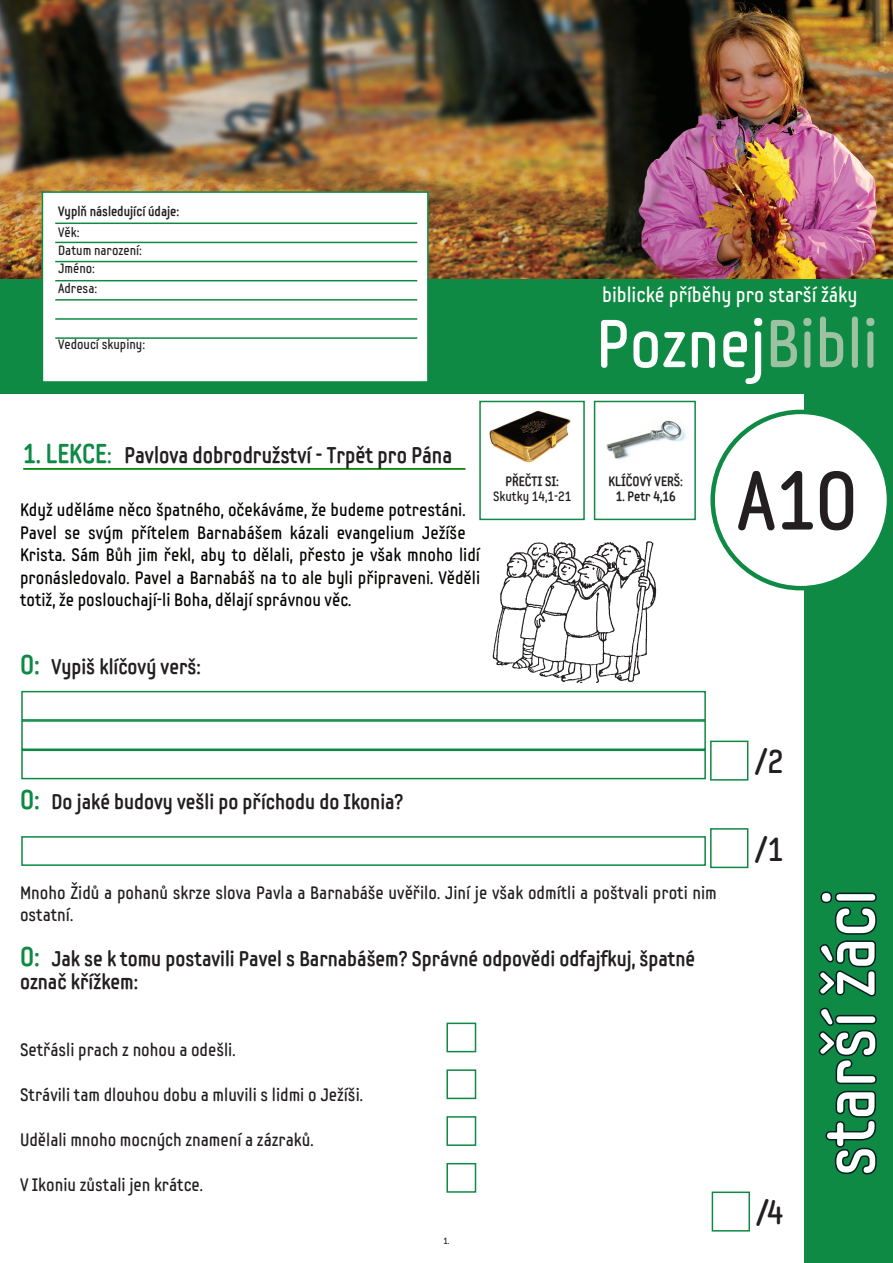
<style>
.page{position:relative;width:893px;height:1263px;background:#fff}
.page>*{position:absolute;margin:0;border:0;box-sizing:border-box;transform-origin:0 0}
.t1{font:82.5px "Samsung Imagination Condensed";color:#231f20}
.t2{font:72px "Samsung Imagination Condensed";color:#fff}
.t3{font:67.5px "Samsung Imagination Condensed";color:#fff}
.t4{font:700 33px "Samsung Imagination Condensed";color:#231f20}
.t5{font:700 22.5px "Samsung Imagination Condensed";color:#231f20}
.t6{font:700 21px/22.5px "Samsung Imagination Condensed";color:#231f20}
.t7{font:21px "Samsung Imagination Condensed";color:#fefcfb}
.t8{font:18px/22.5px "Samsung Imagination Condensed";color:#040503}
.t9{font:18px/22.5px "Samsung Imagination Condensed";color:#231f20}
.t10{font:13.5px/18px "Samsung Imagination Condensed";color:#231f20}
.t11{font:700 13.5px "Samsung Imagination Condensed";color:#231f20}
.t12{font:9px "Samsung Imagination Condensed";color:#231f20}
.s1{font-size:27px;color:#0e8a44}
.s2{color:#0e8a44}
.s3{color:#9cc2a1}
.s4{font-weight:400}
</style>
<div class="page">
<hr style="left:23px;top:468px;width:442px;height:2px;background:#008000">
<div style="left:804px;top:0;width:89px;height:1263px;background:#0e8a44"></div>
<div style="left:0;top:0;width:805px;height:393px;background:#0e8a44"></div>
<img style="left:0;top:0;width:893px;height:278px">
<div style="left:713px;top:412px;width:176px;height:176px;background:#fff;border-radius:50%"></div>
<div style="left:710px;top:410px;width:181px;height:180px;border:4px solid #0e8a44;border-radius:50%"></div>
<div style="left:479px;top:401px;width:106px;height:119px;border:2px solid #0d8a44"></div>
<div style="left:594px;top:401px;width:102px;height:119px;border:2px solid #0e8a44"></div>
<svg style="left:818px;top:1007px;width:59px;height:168px"></svg>
<svg style="left:818px;top:891px;width:59px;height:106px"></svg>
<img style="left:489px;top:410px;width:82px;height:53px">
<div style="left:712px;top:1191px;width:38px;height:40px;border:2px solid #0e8a44"></div>
<div style="left:42px;top:192px;width:386px;height:190px;background:#fff"></div>
<div style="left:42px;top:191px;width:387px;height:192px;border:2px solid #0e8a44"></div>
<hr style="left:55px;top:223px;width:362px;height:1px;background:#0e8a44">
<hr style="left:55px;top:242px;width:362px;height:1px;background:#0e8a44">
<hr style="left:55px;top:261px;width:362px;height:1px;background:#0e8a44">
<hr style="left:55px;top:280px;width:362px;height:1px;background:#0e8a44">
<hr style="left:55px;top:299px;width:362px;height:2px;background:#0e8a44">
<hr style="left:55px;top:318px;width:362px;height:2px;background:#0e8a44">
<hr style="left:55px;top:337px;width:362px;height:2px;background:#0e8a44">
<img style="left:606px;top:420px;width:81px;height:39px">
<div style="left:710px;top:741px;width:38px;height:40px;border:2px solid #0e8a44"></div>
<div style="left:21px;top:691px;width:685px;height:30px;border:2px solid #0d8a44"></div>
<div style="left:21px;top:720px;width:685px;height:30px;border:2px solid #0d8a44"></div>
<div style="left:21px;top:749px;width:685px;height:30px;border:2px solid #0d8a44"></div>
<div style="left:710px;top:828px;width:38px;height:40px;border:2px solid #0e8a44"></div>
<div style="left:21px;top:836px;width:685px;height:30px;border:2px solid #0d8a44"></div>
<img style="left:480px;top:541px;width:193px;height:153px">
<div style="left:446px;top:1022px;width:30px;height:30px;border:2px solid #0e8a44"></div>
<div style="left:446px;top:1069px;width:30px;height:30px;border:2px solid #0e8a44"></div>
<div style="left:446px;top:1116px;width:30px;height:30px;border:2px solid #0e8a44"></div>
<div style="left:446px;top:1163px;width:30px;height:30px;border:2px solid #0e8a44"></div>
<p class="t11" style="left:58px;top:203px;width:123px">Vyplň následující údaje:</p>
<p class="t10" style="left:58px;top:224px;width:85px">Věk:<br>Datum narození:<br>Jméno:</p>
<p class="t10" style="left:58px;top:279px;width:41px">Adresa:</p>
<p class="t10" style="left:58px;top:335px;width:89px">Vedoucí skupiny:</p>
<p class="t5" style="left:23px;top:441px;width:430px"><span class="s1">1. LEKCE</span><span class="s2">:</span> Pavlova dobrodružství - Trpět pro Pána</p>
<p class="t8" style="left:20px;top:499px;width:462px">Když uděláme něco špatného, očekáváme, že budeme potrestáni.<br>Pavel se svým přítelem Barnabášem kázali evangelium Ježíše Krista. Sám Bůh jim řekl, aby to dělali, přesto je však mnoho lidí pronásledovalo. Pavel a Barnabáš na to ale byli připraveni. Věděli totiž, že poslouchají-li Boha, dělají správnou věc.</p>
<p class="t11" style="left:505px;top:473px;width:55px">PŘEČTI SI:</p>
<p class="t10" style="left:493px;top:487px;width:80px">Skutky 14,1-21</p>
<p class="t6" style="left:20px;top:655px;width:182px"><span class="s1">O:</span> Vypiš klíčový verš:</p>
<p class="t6" style="left:20px;top:790px;width:385px"><span class="s1">O:</span> Do jaké budovy vešli po příchodu do Ikonia?</p>
<p class="t7" style="left:602px;top:281px;width:257px">biblické příběhy pro starší žáky</p>
<h3 class="t3" style="left:596px;top:301px;width:283px">Poznej<span class="s3">Bibli</span></h3>
<p class="t11" style="left:608px;top:473px;width:76px">KLÍČOVÝ VERŠ:</p>
<p class="t11" style="left:616px;top:488px;width:61px">1. Petr 4,16</p>
<h1 class="t1" style="left:737px;top:448px;width:121px">A10</h1>
<h3 class="t4" style="left:755px;top:740px;width:30px">/ <span class="s4">2</span></h3>
<h3 class="t4" style="left:755px;top:828px;width:30px">/ <span class="s4">1</span></h3>
<p class="t9" style="left:20px;top:881px;width:698px">Mnoho Židů a pohanů skrze slova Pavla a Barnabáše uvěřilo. Jiní je však odmítli a poštvali proti nim ostatní.</p>
<p class="t6" style="left:20px;top:948px;width:677px"><span class="s1">O:</span> Jak se k tomu postavili Pavel s Barnabášem? Správné odpovědi odfajfkuj, špatné označ křížkem:</p>
<p class="t9" style="left:20px;top:1039px;width:217px">Setřásli prach z nohou a odešli.</p>
<p class="t9" style="left:20px;top:1084px;width:344px">Strávili tam dlouhou dobu a mluvili s lidmi o Ježíši.</p>
<p class="t9" style="left:20px;top:1129px;width:295px">Udělali mnoho mocných znamení a zázraků.</p>
<p class="t9" style="left:20px;top:1174px;width:184px">V Ikoniu zůstali jen krátce.</p>
<p class="t12" style="left:443px;top:1235px;width:7px">1.</p>
<h3 class="t4" style="left:757px;top:1191px;width:28px">/ <span class="s4">4</span></h3>
<h2 class="t2" style="left:803px;top:1176px;width:289px;rotate:-90deg">starší žáci</h2>
</div>
